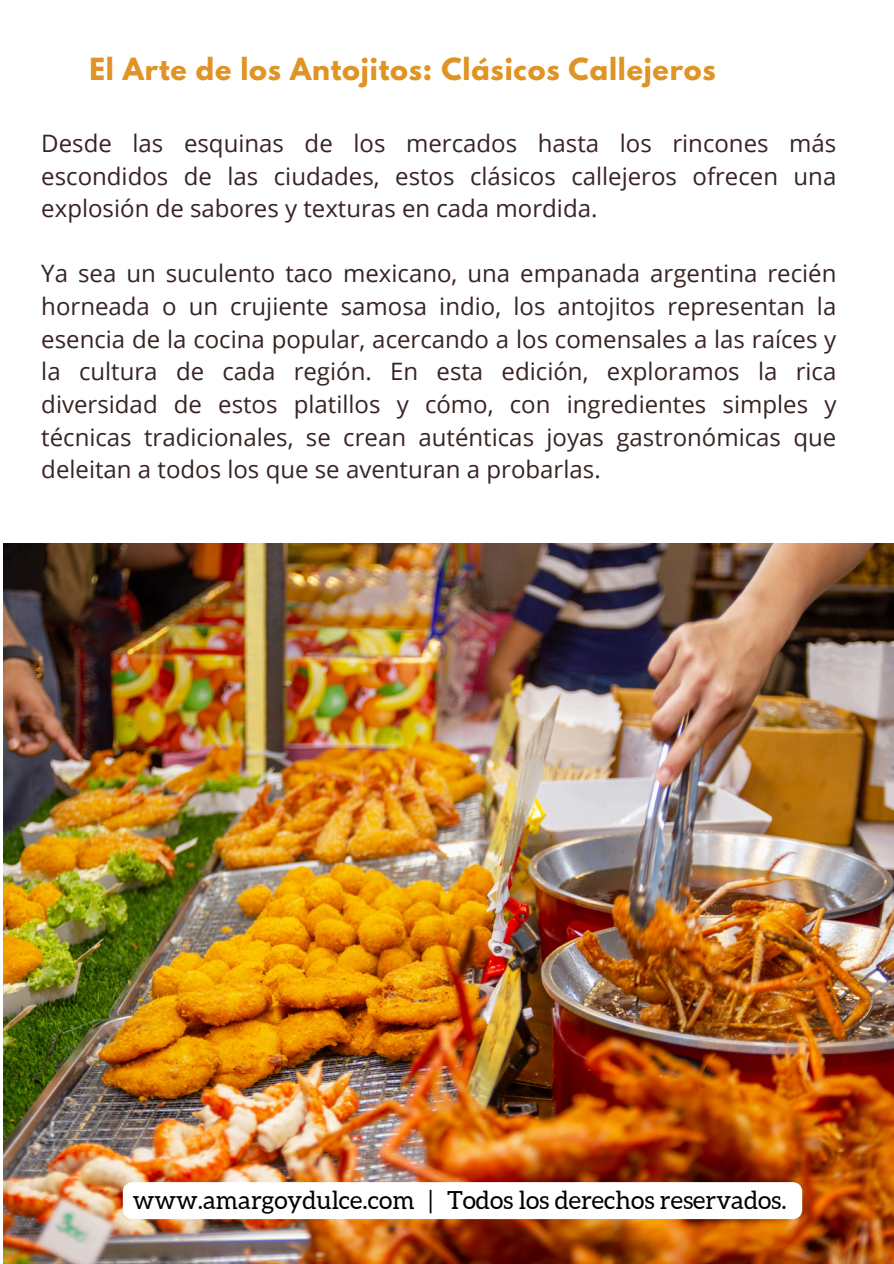
<style>
.page{position:relative;width:894px;height:1264px;background:#fff}
.page>*{position:absolute;margin:0;border:0;box-sizing:border-box;transform-origin:0 0}
.t1{font:700 27px "League Spartan";letter-spacing:.03em;color:#e09425}
.t2{font:24.9px "Aleo";color:#000}
.t3{font:24px/32.7px "Open Sans";color:#382424;text-align:justify}
</style>
<div class="page">
<img style="left:3px;top:543px;width:890px;height:720px">
<svg style="left:123px;top:1182px;width:679px;height:37px"></svg>
<h1 class="t1" style="left:89px;top:56px;width:628px">El Arte de los Antojitos: Clásicos Callejeros</h1>
<p class="t3" style="left:41px;top:126px;width:796px">Desde las esquinas de los mercados hasta los rincones más escondidos de las ciudades, estos clásicos callejeros ofrecen una explosión de sabores y texturas en cada mordida.</p>
<p class="t3" style="left:41px;top:257px;width:796px">Ya sea un suculento taco mexicano, una empanada argentina recién horneada o un crujiente samosa indio, los antojitos representan la esencia de la cocina popular, acercando a los comensales a las raíces y la cultura de cada región. En esta edición, exploramos la rica diversidad de estos platillos y cómo, con ingredientes simples y técnicas tradicionales, se crean auténticas joyas gastronómicas que deleitan a todos los que se aventuran a probarlas.</p>
<h2 class="t2" style="left:133px;top:1185px;width:655px">www.amargoydulce.com | Todos los derechos reservados.</h2>
</div>
